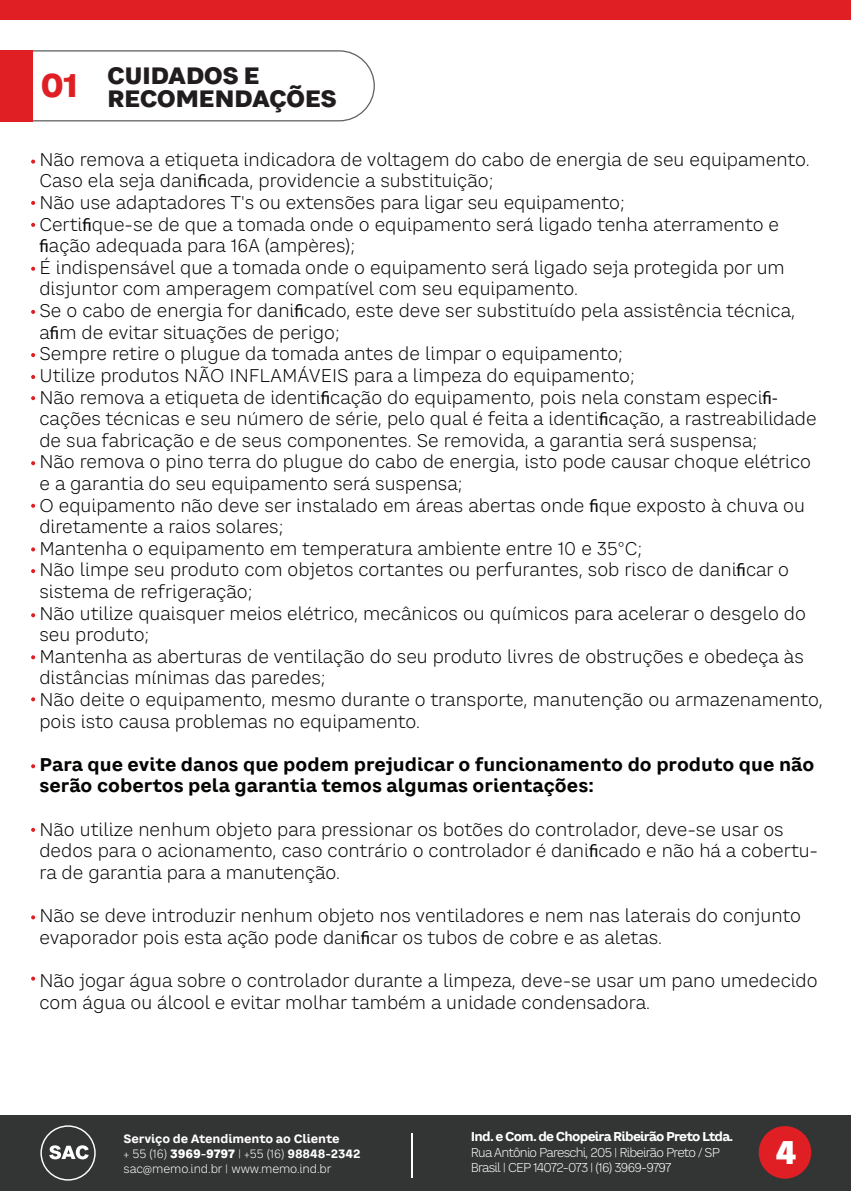
<style>
.page{position:relative;width:851px;height:1191px;background:#fff}
.page>*{position:absolute;margin:0;border:0;box-sizing:border-box;transform-origin:0 0}
.t1{font:800 32px "CA Saygon Text";color:#e01f25}
.t2{font:800 32px "CA Saygon Text";color:#fff}
.t3{font:800 23.2px "CA Saygon Text";letter-spacing:-.025em;color:#211d1e}
.t4{font:300 18px/21.6px "CA Saygon Text";color:#040503}
.t5{font:700 18px/21.6px "CA Saygon Text";color:#040503}
.t6{font:300 12.6px/15.4px "CA Saygon Text";letter-spacing:-.06em;color:#fff}
.t7{font:700 12.6px "CA Saygon Text";letter-spacing:-.06em;color:#fff}
.t8{font:300 11.8px/15px "CA Saygon Text";letter-spacing:-.01em;color:#fff}
.s1{font-family:"Myriad Pro";font-weight:400}
.s2{font-weight:700}
.s3{font-weight:800}
</style>
<div class="page">
<div style="left:0;top:1115px;width:850px;height:76px;background:#333434"></div>
<div style="left:0;top:0;width:850px;height:20px;background:#e01f25"></div>
<svg style="left:33px;top:50px;width:342px;height:71px"></svg>
<svg style="left:40px;top:1125px;width:56px;height:55px"></svg>
<hr style="left:411px;top:1132px;width:1px;height:45px;background:#fff">
<div style="left:758px;top:1126px;width:53px;height:52px;background:#e01f25;border-radius:50%"></div>
<div style="left:0;top:50px;width:33px;height:71px;background:#e01f25"></div>
<svg style="left:31px;top:160px;width:4px;height:4px"></svg>
<svg style="left:31px;top:201px;width:4px;height:4px"></svg>
<svg style="left:31px;top:223px;width:4px;height:4px"></svg>
<svg style="left:31px;top:267px;width:4px;height:4px"></svg>
<svg style="left:31px;top:310px;width:4px;height:4px"></svg>
<svg style="left:31px;top:353px;width:4px;height:4px"></svg>
<svg style="left:31px;top:396px;width:4px;height:4px"></svg>
<svg style="left:31px;top:461px;width:4px;height:4px"></svg>
<svg style="left:31px;top:504px;width:4px;height:4px"></svg>
<svg style="left:31px;top:547px;width:4px;height:4px"></svg>
<svg style="left:31px;top:569px;width:4px;height:4px"></svg>
<svg style="left:31px;top:613px;width:4px;height:4px"></svg>
<svg style="left:31px;top:655px;width:4px;height:4px"></svg>
<svg style="left:31px;top:697px;width:4px;height:4px"></svg>
<svg style="left:31px;top:764px;width:4px;height:4px"></svg>
<svg style="left:31px;top:828px;width:4px;height:4px"></svg>
<svg style="left:31px;top:915px;width:4px;height:4px"></svg>
<svg style="left:31px;top:976px;width:4px;height:4px"></svg>
<svg style="left:31px;top:375px;width:4px;height:4px"></svg>
<h1 class="t1" style="left:40px;top:59px;width:39px">01</h1>
<p class="t3" style="left:107px;top:57px;width:154px">CUIDADOS E</p>
<p class="t3" style="left:107px;top:80px;width:231px">RECOMENDAÇÕES</p>
<p class="t4" style="left:39px;top:148px;width:784px">Não remova a etiqueta indicadora de voltagem do cabo de energia de seu equipamento.<br>Caso ela seja dani<span class="s1">fi</span>cada, providencie a substituição;<br>Não use adaptadores T's ou extensões para ligar seu equipamento;<br>Certi<span class="s1">fi</span>que-se de que a tomada onde o equipamento será ligado tenha aterramento e <span class="s1">fi</span>ação adequada para 16A (ampères);<br>É indispensável que a tomada onde o equipamento será ligado seja protegida por um disjuntor com amperagem compatível com seu equipamento.<br>Se o cabo de energia for dani<span class="s1">fi</span>cado, este deve ser substituído pela assistência técnica, a<span class="s1">fi</span>m de evitar situações de perigo;<br>Sempre retire o plugue da tomada antes de limpar o equipamento;<br>Utilize produtos NÃO INFLAMÁVEIS para a limpeza do equipamento;<br>Não remova a etiqueta de identi<span class="s1">fi</span>cação do equipamento, pois nela constam especi<span class="s1">fi&shy;</span>cações técnicas e seu número de série, pelo qual é feita a identi<span class="s1">fi</span>cação, a rastreabilidade de sua fabricação e de seus componentes. Se removida, a garantia será suspensa;<br>Não remova o pino terra do plugue do cabo de energia, isto pode causar choque elétrico e a garantia do seu equipamento será suspensa;<br>O equipamento não deve ser instalado em áreas abertas onde <span class="s1">fi</span>que exposto à chuva ou diretamente a raios solares;<br>Mantenha o equipamento em temperatura ambiente entre 10 e 35°C;<br>Não limpe seu produto com objetos cortantes ou perfurantes, sob risco de dani<span class="s1">fi</span>car o sistema de refrigeração;<br>Não utilize quaisquer meios elétrico, mecânicos ou químicos para acelerar o desgelo do seu produto;<br>Mantenha as aberturas de ventilação do seu produto livres de obstruções e obedeça às distâncias mínimas das paredes;<br>Não deite o equipamento, mesmo durante o transporte, manutenção ou armazenamento, pois isto causa problemas no equipamento.</p>
<p class="t5" style="left:39px;top:753px;width:776px">Para que evite danos que podem prejudicar o funcionamento do produto que não serão cobertos pela garantia temos algumas orientações:</p>
<p class="t4" style="left:39px;top:818px;width:780px">Não utilize nenhum objeto para pressionar os botões do controlador, deve-se usar os dedos para o acionamento, caso contrário o controlador é dani<span class="s1">fi</span>cado e não há a cobertu&shy;ra de garantia para a manutenção.</p>
<p class="t4" style="left:39px;top:904px;width:763px">Não se deve introduzir nenhum objeto nos ventiladores e nem nas laterais do conjunto evaporador pois esta ação pode dani<span class="s1">fi</span>car os tubos de cobre e as aletas.</p>
<p class="t4" style="left:39px;top:969px;width:779px">Não jogar água sobre o controlador durante a limpeza, deve-se usar um pano umedecido com água ou álcool e evitar molhar também a unidade condensadora.</p>
<p class="t7" style="left:470px;top:1127px;width:264px">Ind. e Com. de Chopeira Ribeirão Preto Ltda.</p>
<p class="t6" style="left:470px;top:1144px;width:251px">Rua Antônio Pareschi, 205 | Ribeirão Preto / SP<br>Brasil | CEP 14072-073 | (16) 3969-9797</p>
<p class="t8" style="left:124px;top:1130px;width:238px"><span class="s2">Serviço de Atendimento ao Cliente<br></span>+ 55 (16) <span class="s3">3969-9797</span> | +55 (16) <span class="s2">98848-2342 </span>sac@memo.ind.br | www.memo.ind.br</p>
<h1 class="t2" style="left:775px;top:1126px;width:23px">4</h1>
</div>
